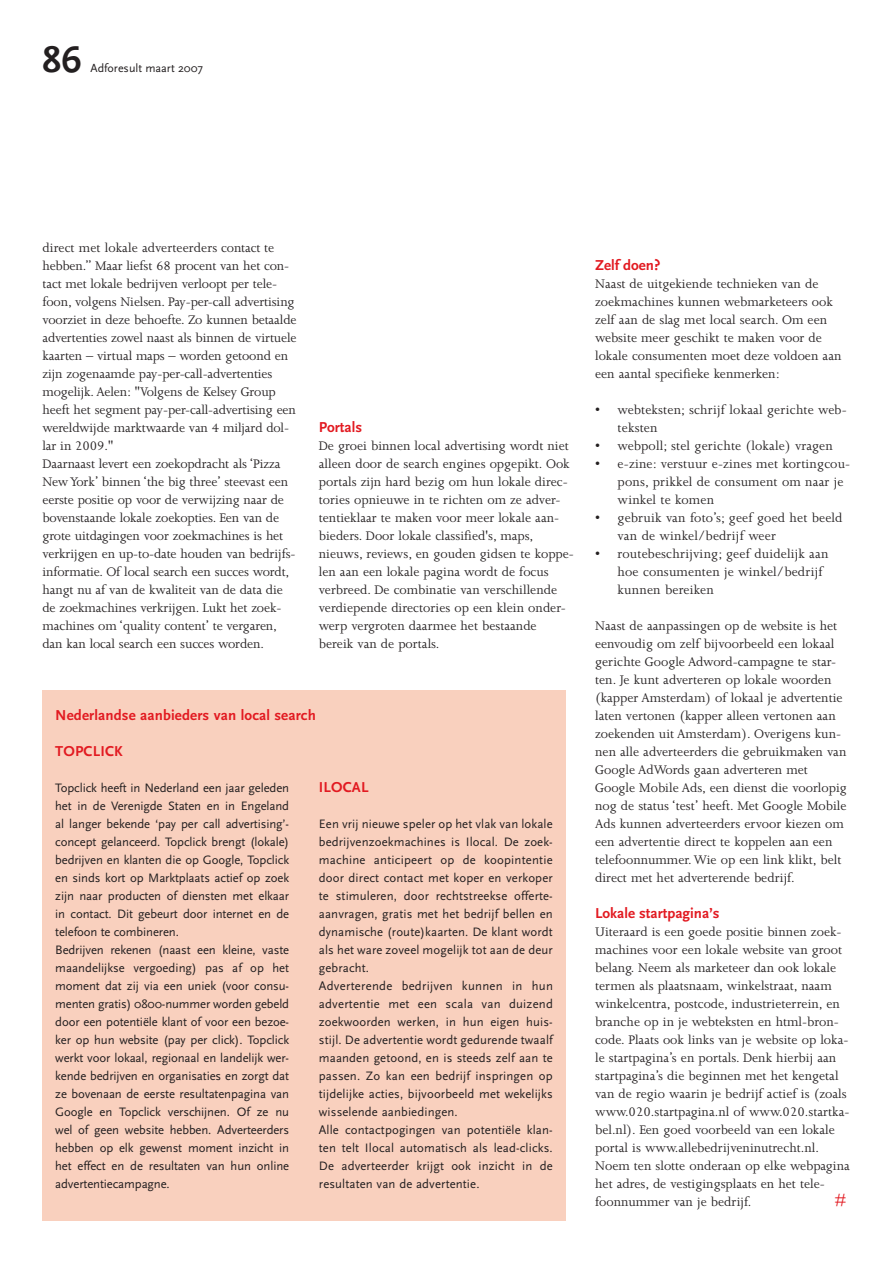
<style>
.page{position:relative;width:893px;height:1263px;background:#fff}
.page>*{position:absolute;margin:0;border:0;box-sizing:border-box;transform-origin:0 0}
.t1{font:700 37.5px "Scala Sans";color:#231f20}
.t2{font:18px "Joanna MT Std";color:#e21a21}
.t3{font:700 15px "Scala Sans";letter-spacing:.01em;color:#e21a21}
.t4{font:14.25px/18px "Joanna MT Std";color:#231f20}
.t5{font:12.75px/18px "Scala Sans";letter-spacing:-.01em;color:#231f20}
.t6{font:12.75px/18px "Scala Sans";letter-spacing:.01em;color:#231f20}
.t7{font:12px "Scala Sans";color:#231f20}
</style>
<div class="page">
<div style="left:43px;top:690px;width:523px;height:530px;background:#f9d0be"></div>
<h1 class="t1" style="left:43px;top:40px;width:41px">86</h1>
<p class="t7" style="left:91px;top:62px;width:114px">Adforesult maart 2007</p>
<p class="t4" style="left:43px;top:239px;width:256px">direct met lokale adverteerders contact te hebben.” Maar liefst 68 procent van het con&shy;tact met lokale bedrijven verloopt per tele&shy;foon, volgens Nielsen. Pay-per-call advertising voorziet in deze behoefte. Zo kunnen betaalde advertenties zowel naast als binnen de virtuele kaarten – virtual maps – worden getoond en zijn zogenaamde pay-per-call-advertenties mogelijk. Aelen: "Volgens de Kelsey Group heeft het segment pay-per-call-advertising een wereldwijde marktwaarde van 4 miljard dol&shy;lar in 2009."<br>Daarnaast levert een zoekopdracht als ‘Pizza New York’ binnen ‘the big three’ steevast een eerste positie op voor de verwijzing naar de bovenstaande lokale zoekopties. Een van de grote uitdagingen voor zoekmachines is het verkrijgen en up-to-date houden van bedrijfs&shy;informatie. Of local search een succes wordt, hangt nu af van de kwaliteit van de data die de zoekmachines verkrijgen. Lukt het zoek&shy;machines om ‘quality content’ te vergaren, dan kan local search een succes worden.</p>
<p class="t3" style="left:319px;top:419px;width:45px">Portals</p>
<p class="t4" style="left:319px;top:437px;width:257px">De groei binnen local advertising wordt niet alleen door de search engines opgepikt. Ook portals zijn hard bezig om hun lokale direc&shy;tories opnieuwe in te richten om ze adver&shy;tentieklaar te maken voor meer lokale aan&shy;bieders. Door lokale classified's, maps, nieuws, reviews, en gouden gidsen te koppe&shy;len aan een lokale pagina wordt de focus verbreed. De combinatie van verschillende verdiepende directories op een klein onder&shy;werp vergroten daarmee het bestaande bereik van de portals.</p>
<p class="t3" style="left:55px;top:707px;width:262px">Nederlandse aanbieders van local search</p>
<p class="t3" style="left:55px;top:743px;width:69px">Topclick</p>
<p class="t5" style="left:55px;top:779px;width:235px">Topclick heeft in Nederland een jaar geleden het in de Verenigde Staten en in Engeland al langer bekende ‘pay per call advertising’- concept gelanceerd. Topclick brengt (lokale) bedrijven en klanten die op Google, Topclick en sinds kort op Marktplaats actief op zoek zijn naar producten of diensten met elkaar in contact. Dit gebeurt door internet en de telefoon te combineren.<br>Bedrijven rekenen (naast een kleine, vaste maandelijkse vergoeding) pas af op het moment dat zij via een uniek (voor consu&shy;menten gratis) 0800-nummer worden gebeld door een potentiële klant of voor een bezoe&shy;ker op hun website (pay per click). Topclick werkt voor lokaal, regionaal en landelijk wer&shy;kende bedrijven en organisaties en zorgt dat ze bovenaan de eerste resultatenpagina van Google en Topclick verschijnen. Of ze nu wel of geen website hebben. Adverteerders hebben op elk gewenst moment inzicht in het effect en de resultaten van hun online advertentiecampagne.</p>
<p class="t3" style="left:319px;top:779px;width:51px">I local</p>
<p class="t6" style="left:319px;top:815px;width:236px">Een vrij nieuwe speler op het vlak van lokale bedrijvenzoekmachines is Ilocal. De zoek&shy;machine anticipeert op de koopintentie door direct contact met koper en verkoper te stimuleren, door rechtstreekse offerte&shy;aanvragen, gratis met het bedrijf bellen en dynamische (route)kaarten. De klant wordt als het ware zoveel mogelijk tot aan de deur gebracht.<br>Adverterende bedrijven kunnen in hun advertentie met een scala van duizend zoekwoorden werken, in hun eigen huis&shy;stijl. De advertentie wordt gedurende twaalf maanden getoond, en is steeds zelf aan te passen. Zo kan een bedrijf inspringen op tijdelijke acties, bijvoorbeeld met wekelijks wisselende aanbiedingen.<br>Alle contactpogingen van potentiële klan&shy;ten telt Ilocal automatisch als lead-clicks.<br>De adverteerder krijgt ook inzicht in de resultaten van de advertentie.</p>
<p class="t3" style="left:595px;top:257px;width:67px">Zelf doen?</p>
<p class="t4" style="left:595px;top:275px;width:248px">Naast de uitgekiende technieken van de zoekmachines kunnen webmarketeers ook zelf aan de slag met local search. Om een website meer geschikt te maken voor de lokale consumenten moet deze voldoen aan een aantal specifieke kenmerken:</p>
<p class="t4" style="left:618px;top:401px;width:231px;text-indent:-22px">• webteksten; schrijf lokaal gerichte web&shy;teksten</p>
<p class="t4" style="left:595px;top:437px;width:239px">• webpoll; stel gerichte (lokale) vragen</p>
<p class="t4" style="left:618px;top:455px;width:234px;text-indent:-23px">• e-zine: verstuur e-zines met kortingcou&shy;pons, prikkel de consument om naar je winkel te komen</p>
<p class="t4" style="left:618px;top:509px;width:226px;text-indent:-23px">• gebruik van foto’s; geef goed het beeld van de winkel/bedrijf weer</p>
<p class="t4" style="left:618px;top:545px;width:212px;text-indent:-23px">• routebeschrijving; geef duidelijk aan hoe consumenten je winkel/bedrijf kunnen bereiken</p>
<p class="t4" style="left:595px;top:617px;width:253px">Naast de aanpassingen op de website is het eenvoudig om zelf bijvoorbeeld een lokaal gerichte Google Adword-campagne te star&shy;ten. Je kunt adverteren op lokale woorden (kapper Amsterdam) of lokaal je advertentie laten vertonen (kapper alleen vertonen aan zoekenden uit Amsterdam). Overigens kun&shy;nen alle adverteerders die gebruikmaken van Google AdWords gaan adverteren met Google Mobile Ads, een dienst die voorlopig nog de status ‘test’ heeft. Met Google Mobile Ads kunnen adverteerders ervoor kiezen om een advertentie direct te koppelen aan een telefoonnummer. Wie op een link klikt, belt direct met het adverterende bedrijf.</p>
<p class="t3" style="left:595px;top:905px;width:126px">Lokale startpagina’s</p>
<p class="t4" style="left:595px;top:923px;width:256px">Uiteraard is een goede positie binnen zoek&shy;machines voor een lokale website van groot belang. Neem als marketeer dan ook lokale termen als plaatsnaam, winkelstraat, naam winkelcentra, postcode, industrieterrein, en branche op in je webteksten en html-bron&shy;code. Plaats ook links van je website op loka&shy;le startpagina’s en portals. Denk hierbij aan startpagina’s die beginnen met het kengetal van de regio waarin je bedrijf actief is (zoals www.020.startpagina.nl of www.020.startka&shy;bel.nl). Een goed voorbeeld van een lokale portal is www.allebedrijveninutrecht.nl.<br>Noem ten slotte onderaan op elke webpagina het adres, de vestigingsplaats en het tele&shy;foonnummer van je bedrijf.</p>
<p class="t2" style="left:834px;top:1191px;width:14px">#</p>
</div>
